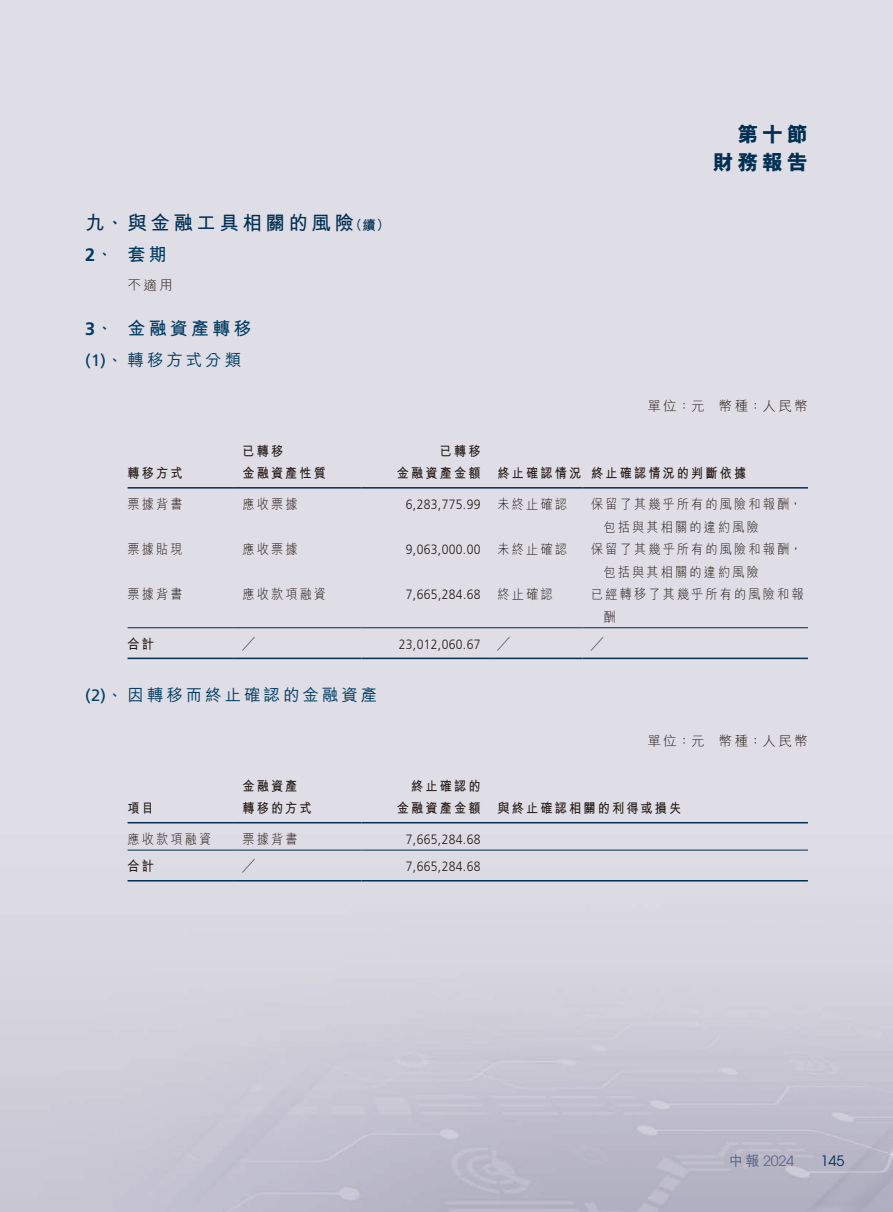
<style>
.page{position:relative;width:893px;height:1212px;background:#fff}
.page>*{position:absolute;margin:0;border:0;box-sizing:border-box;transform-origin:0 0}
.t1{font:800 21px/28.5px "M Hei HK";letter-spacing:.18em;color:#002f53;text-align:right}
.t2{font:700 19.5px "M Hei HK";letter-spacing:.18em;color:#002f53}
.t3{font:700 18px "M Hei HK";letter-spacing:.18em;color:#003b62}
.t4{font:500 16.5px "M Hei HK";letter-spacing:.18em;color:#003b62}
.t5{font:14.25px "ITC Avant Garde Pro";color:#5f698a}
.t6{font:14.25px "ITC Avant Garde Pro";color:#002f53}
.t7{font:300 13.5px/22.5px "M Hei HK";letter-spacing:.18em;color:#231916;scale:.9 1}
.t8{font:700 13.5px/22.5px "M Hei HK";letter-spacing:.18em;color:#231916;scale:.9 1}
.t9{font:300 13.5px "Frutiger LT Pro";letter-spacing:.03em;color:#231916;scale:.9 1}
.t10{font:300 13.5px "M Hei HK";letter-spacing:.18em;color:#231916}
.t11{font:700 13.5px "M Hei HK";color:#002f53}
.s1{font-family:"Frutiger LT Pro"}
.s2{font-family:"Frutiger LT Pro";font-weight:400}
.s3{font-family:"M Hei HK";font-weight:700}
</style>
<div class="page">
<hr style="left:128px;top:487px;width:106px;height:2px;background:#002f53">
<hr style="left:234px;top:487px;width:127px;height:2px;background:#002f53">
<hr style="left:361px;top:487px;width:128px;height:2px;background:#002f53">
<hr style="left:489px;top:487px;width:94px;height:2px;background:#002f53">
<hr style="left:583px;top:487px;width:225px;height:2px;background:#002f53">
<hr style="left:128px;top:627px;width:106px;height:1px;background:#002f53">
<hr style="left:234px;top:627px;width:127px;height:1px;background:#002f53">
<hr style="left:361px;top:627px;width:128px;height:1px;background:#002f53">
<hr style="left:489px;top:627px;width:94px;height:1px;background:#002f53">
<hr style="left:583px;top:627px;width:225px;height:1px;background:#002f53">
<hr style="left:128px;top:658px;width:106px;height:1px;background:#002f53">
<hr style="left:234px;top:658px;width:127px;height:1px;background:#002f53">
<hr style="left:361px;top:658px;width:128px;height:1px;background:#002f53">
<hr style="left:489px;top:658px;width:94px;height:1px;background:#002f53">
<hr style="left:583px;top:658px;width:225px;height:1px;background:#002f53">
<hr style="left:128px;top:822px;width:106px;height:1px;background:#002f53">
<hr style="left:234px;top:822px;width:127px;height:1px;background:#002f53">
<hr style="left:361px;top:822px;width:128px;height:1px;background:#002f53">
<hr style="left:489px;top:822px;width:319px;height:1px;background:#002f53">
<hr style="left:128px;top:850px;width:106px;height:1px;background:#002f53">
<hr style="left:234px;top:850px;width:127px;height:1px;background:#002f53">
<hr style="left:361px;top:850px;width:128px;height:1px;background:#002f53">
<hr style="left:489px;top:850px;width:319px;height:1px;background:#002f53">
<hr style="left:128px;top:880px;width:106px;height:1px;background:#002f53">
<hr style="left:234px;top:880px;width:127px;height:1px;background:#002f53">
<hr style="left:361px;top:880px;width:128px;height:1px;background:#002f53">
<hr style="left:489px;top:880px;width:319px;height:1px;background:#002f53">
<h2 class="t2" style="left:85px;top:209px;width:270px">九、與金融工具相關的風險</h2>
<h3 class="t3" style="left:128px;top:241px;width:41px">套期</h3>
<p class="t11" style="left:349px;top:215px;width:43px">（續(</p>
<h3 class="t3" style="left:85px;top:241px;width:30px">、<span class="s1">2</span></h3>
<p class="t10" style="left:128px;top:275px;width:47px">不適用</p>
<h3 class="t3" style="left:128px;top:315px;width:126px">金融資產轉移</h3>
<h3 class="t3" style="left:85px;top:315px;width:30px">、<span class="s1">3</span></h3>
<p class="t4" style="left:85px;top:348px;width:158px"><span class="s2">1( )</span>、轉移方式分類</p>
<p class="t8" style="left:128px;top:461px;width:63px">轉移方式</p>
<p class="t8" style="left:242px;top:439px;width:95px">已轉移<br>金融資產性質</p>
<p class="t8" style="left:440px;top:439px;width:47px">已轉移</p>
<p class="t8" style="left:397px;top:461px;width:95px">金融資產金額</p>
<p class="t7" style="left:128px;top:493px;width:63px">票據背書</p>
<p class="t7" style="left:242px;top:493px;width:63px">應收票據</p>
<p class="t9" style="left:406px;top:497px;width:84px">6,283,775.99</p>
<p class="t7" style="left:128px;top:538px;width:63px">票據貼現</p>
<p class="t7" style="left:242px;top:538px;width:63px">應收票據</p>
<p class="t9" style="left:406px;top:542px;width:84px">9,063,000.00</p>
<p class="t7" style="left:128px;top:583px;width:63px">票據背書</p>
<p class="t7" style="left:242px;top:583px;width:95px">應收款項融資</p>
<p class="t9" style="left:406px;top:587px;width:84px">7,665,284.68</p>
<p class="t7" style="left:242px;top:632px;width:15px">╱</p>
<p class="t8" style="left:128px;top:632px;width:31px">合計</p>
<p class="t4" style="left:85px;top:683px;width:294px"><span class="s2">2( )</span>、因轉移而終止確認的金融資產</p>
<p class="t9" style="left:399px;top:636px;width:92px">23,012,060.67</p>
<p class="t8" style="left:128px;top:796px;width:31px">項目</p>
<p class="t7" style="left:128px;top:828px;width:95px">應收款項融資</p>
<p class="t8" style="left:242px;top:773px;width:79px">金融資產轉移的方式</p>
<p class="t8" style="left:411px;top:773px;width:79px">終止確認的</p>
<p class="t8" style="left:397px;top:796px;width:95px">金融資產金額</p>
<p class="t9" style="left:406px;top:832px;width:84px">7,665,284.68</p>
<p class="t7" style="left:242px;top:828px;width:63px">票據背書</p>
<p class="t8" style="left:128px;top:854px;width:31px">合計</p>
<p class="t7" style="left:242px;top:855px;width:15px">╱</p>
<p class="t9" style="left:406px;top:859px;width:84px">7,665,284.68</p>
<h1 class="t1" style="left:712px;top:120px;width:97px">第十節財務報告</h1>
<p class="t10" style="left:648px;top:396px;width:59px">單位：元</p>
<p class="t10" style="left:719px;top:396px;width:90px">幣種：人民幣</p>
<p class="t8" style="left:497px;top:461px;width:95px">終止確認情況</p>
<p class="t7" style="left:497px;top:493px;width:79px">未終止確認</p>
<p class="t7" style="left:498px;top:538px;width:79px">未終止確認</p>
<p class="t7" style="left:498px;top:583px;width:63px">終止確認</p>
<p class="t7" style="left:497px;top:632px;width:15px">╱</p>
<p class="t8" style="left:591px;top:461px;width:174px">終止確認情況的判斷依據</p>
<p class="t7" style="left:591px;top:493px;width:236px">保留了其幾乎所有的風險和報酬，</p>
<p class="t7" style="left:591px;top:515px;width:236px;text-indent:12px">包括與其相關的違約風險<br>保留了其幾乎所有的風險和報酬，</p>
<p class="t7" style="left:591px;top:560px;width:238px;text-indent:12px">包括與其相關的違約風險<br>已經轉移了其幾乎所有的風險和報</p>
<p class="t7" style="left:604px;top:605px;width:15px">酬</p>
<p class="t7" style="left:591px;top:632px;width:15px">╱</p>
<p class="t10" style="left:648px;top:731px;width:59px">單位：元</p>
<p class="t10" style="left:719px;top:731px;width:90px">幣種：人民幣</p>
<p class="t8" style="left:497px;top:796px;width:206px">與終止確認相關的利得或損失</p>
<p class="t5" style="left:729px;top:1152px;width:67px"><span class="s3">中報</span> 2024</p>
<p class="t6" style="left:821px;top:1152px;width:25px">145</p>
</div>
